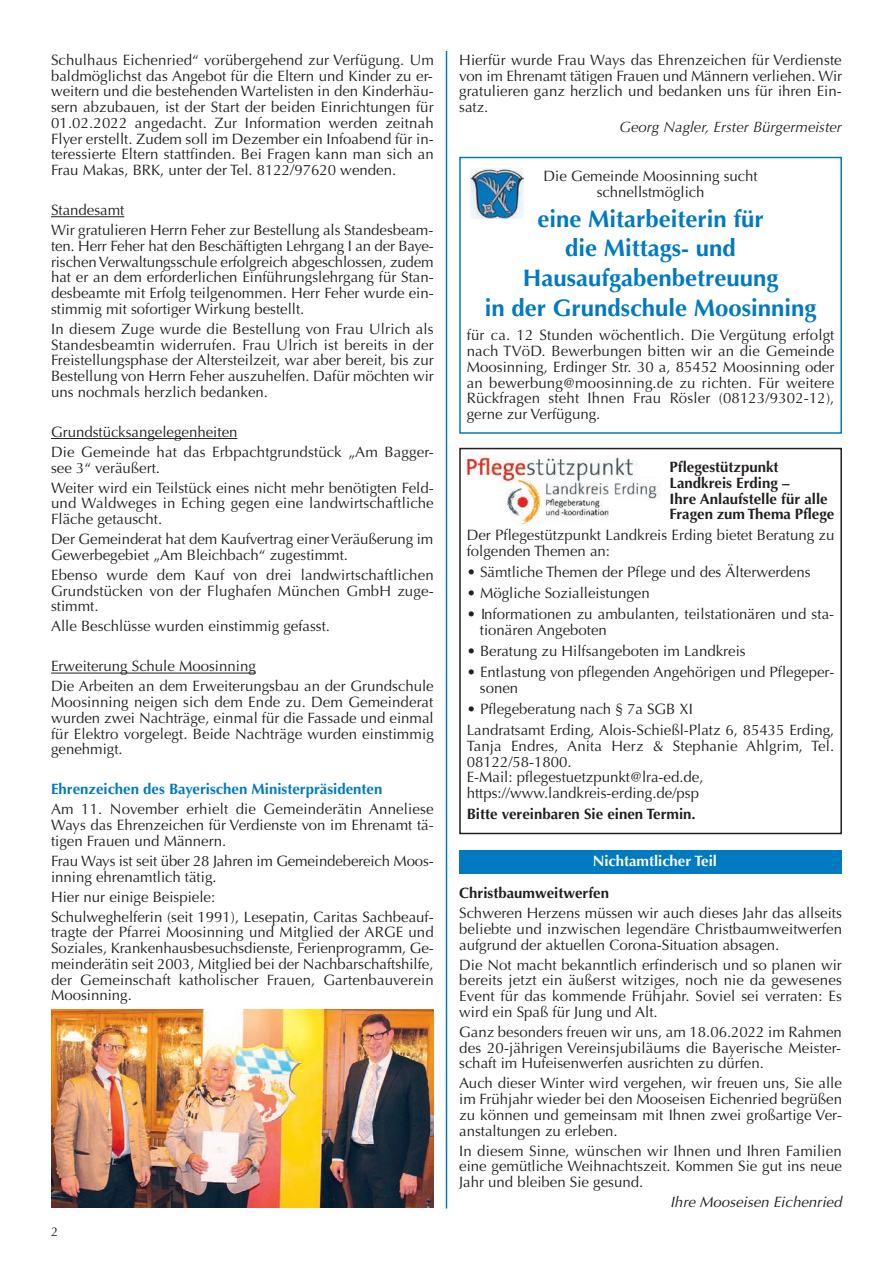
<style>
.page{position:relative;width:893px;height:1263px;background:#fff}
.page>*{position:absolute;margin:0;border:0;box-sizing:border-box;transform-origin:0 0}
.t1{font:700 24px/29.7px "Optima";color:#007ac0;text-align:center}
.t2{font:15px/15.8px "Optima";color:#231f20;text-align:justify}
.t3{font:700 15px/15.8px "Optima";color:#231f20}
.t4{font:700 15px "Optima";color:#007ac0}
.t5{font:italic 15px "Optima";color:#231f20}
.t6{font:italic 15px "Optima";color:#231f20}
.t7{font:700 15px "Optima";color:#fff}
.t8{font:12.75px "Optima";color:#231f20}
</style>
<div class="page">
<hr style="left:446px;top:51px;width:1px;height:1157px;background:#007ac0">
<hr style="left:51px;top:216px;width:73px;height:1px;background:#231f20">
<hr style="left:51px;top:438px;width:186px;height:1px;background:#231f20">
<hr style="left:51px;top:673px;width:205px;height:1px;background:#231f20">
<div style="left:459px;top:157px;width:383px;height:277px;border:2px solid #007ac0"></div>
<img style="left:470px;top:169px;width:53px;height:50px">
<img style="left:51px;top:1010px;width:383px;height:198px">
<div style="left:459px;top:850px;width:383px;height:23px;background:#007ac0"></div>
<div style="left:459px;top:448px;width:383px;height:386px;border:2px solid #231f20"></div>
<img style="left:466px;top:455px;width:195px;height:70px">
<p class="t2" style="left:51px;top:53px;width:384px">Schulhaus Eichenried“ vorübergehend zur Verfügung. Um baldmöglichst das Angebot für die Eltern und Kinder zu er&shy;weitern und die bestehenden Wartelisten in den Kinderhäu&shy;sern abzubauen, ist der Start der beiden Einrichtungen für 01.02.2022 angedacht. Zur Information werden zeitnah Flyer erstellt. Zudem soll im Dezember ein Infoabend für in&shy;teressierte Eltern stattfinden. Bei Fragen kann man sich an Frau Makas, BRK, unter der Tel. 8122/97620 wenden.</p>
<p class="t2" style="left:51px;top:201px;width:384px;line-height:20px">Standesamt<br>Wir gratulieren Herrn Feher zur Bestellung als Standesbeam-</p>
<p class="t2" style="left:51px;top:239px;width:384px">ten. Herr Feher hat den Beschäftigten Lehrgang I an der Baye&shy;rischen Verwaltungsschule erfolgreich abgeschlossen, zudem hat er an dem erforderlichen Einführungslehrgang für Stan&shy;desbeamte mit Erfolg teilgenommen. Herr Feher wurde ein&shy;stimmig mit sofortiger Wirkung bestellt.</p>
<p class="t2" style="left:51px;top:322px;width:384px">In diesem Zuge wurde die Bestellung von Frau Ulrich als Standesbeamtin widerrufen. Frau Ulrich ist bereits in der Freistellungsphase der Altersteilzeit, war aber bereit, bis zur Bestellung von Herrn Feher auszuhelfen. Dafür möchten wir uns nochmals herzlich bedanken.</p>
<p class="t2" style="left:51px;top:423px;width:384px;line-height:20px">Grundstücksangelegenheiten<br>Die Gemeinde hat das Erbpachtgrundstück „Am Bagger-</p>
<p class="t2" style="left:51px;top:459px;width:384px;line-height:20px">see 3“ veräußert.<br>Weiter wird ein Teilstück eines nicht mehr benötigten Feld-</p>
<p class="t2" style="left:51px;top:497px;width:384px">und Waldweges in Eching gegen eine landwirtschaftliche<br>Fläche getauscht.</p>
<p class="t2" style="left:51px;top:533px;width:384px">Der Gemeinderat hat dem Kaufvertrag einer Veräußerung im<br>Gewerbegebiet „Am Bleichbach“ zugestimmt.</p>
<p class="t2" style="left:51px;top:568px;width:384px">Ebenso wurde dem Kauf von drei landwirtschaftlichen Grundstücken von der Flughafen München GmbH zuge&shy;stimmt.</p>
<p class="t2" style="left:51px;top:620px;width:280px">Alle Beschlüsse wurden einstimmig gefasst.</p>
<p class="t2" style="left:51px;top:658px;width:384px;line-height:20.1px">Erweiterung Schule Moosinning<br>Die Arbeiten an dem Erweiterungsbau an der Grundschule</p>
<p class="t2" style="left:51px;top:696px;width:384px">Moosinning neigen sich dem Ende zu. Dem Gemeinderat wurden zwei Nachträge, einmal für die Fassade und einmal für Elektro vorgelegt. Beide Nachträge wurden einstimmig genehmigt.</p>
<p class="t4" style="left:51px;top:783px;width:333px">Ehrenzeichen des Bayerischen Ministerpräsidenten</p>
<p class="t2" style="left:51px;top:803px;width:384px">Am 11. November erhielt die Gemeinderätin Anneliese Ways das Ehrenzeichen für Verdienste von im Ehrenamt tä&shy;tigen Frauen und Männern.</p>
<p class="t2" style="left:51px;top:854px;width:384px">Frau Ways ist seit über 28 Jahren im Gemeindebereich Moos - inning ehrenamtlich tätig.</p>
<p class="t2" style="left:51px;top:888px;width:384px;line-height:20px">Hier nur einige Beispiele:<br>Schulweghelferin (seit 1991), Lesepatin, Caritas Sachbeauf-</p>
<p class="t2" style="left:51px;top:926px;width:384px">tragte der Pfarrei Moosinning und Mitglied der ARGE und Soziales, Krankenhausbesuchsdienste, Ferienprogramm, Ge&shy;meinderätin seit 2003, Mitglied bei der Nachbarschaftshilfe, der Gemeinschaft katholischer Frauen, Gartenbauverein Moosinning.</p>
<p class="t8" style="left:51px;top:1227px;width:9px">2</p>
<p class="t2" style="left:459px;top:53px;width:384px">Hierfür wurde Frau Ways das Ehrenzeichen für Verdienste von im Ehrenamt tätigen Frauen und Männern verliehen. Wir gratulieren ganz herzlich und bedanken uns für ihren Ein&shy;satz.</p>
<p class="t5" style="left:619px;top:121px;width:224px">Georg Nagler, Erster Bürgermeister</p>
<p class="t2" style="left:544px;top:170px;width:215px;text-align:center">Die Gemeinde Moosinning sucht schnellstmöglich</p>
<h1 class="t1" style="left:485px;top:206px;width:333px">eine Mitarbeiterin für<br>die Mittags- und<br>Hausaufgabenbetreuung<br>in der Grundschule Moosinning</h1>
<p class="t2" style="left:467px;top:329px;width:369px">für ca. 12 Stunden wöchentlich. Die Vergütung erfolgt nach TVöD. Bewerbungen bitten wir an die Gemeinde Moosinning, Erdinger Str. 30 a, 85452 Moosinning oder an bewerbung@moosinning.de zu richten. Für weitere Rückfragen steht Ihnen Frau Rösler (08123/9302-12), gerne zur Verfügung.</p>
<p class="t3" style="left:670px;top:461px;width:166px">Pflegestützpunkt<br>Landkreis Erding –<br>Ihre Anlaufstelle für alle<br>Fragen zum Thema Pflege</p>
<p class="t2" style="left:467px;top:529px;width:369px">Der Pflegestützpunkt Landkreis Erding bietet Beratung zu folgenden Themen an:</p>
<p class="t2" style="left:467px;top:566px;width:345px">• Sämtliche Themen der Pflege und des Älterwerdens</p>
<p class="t2" style="left:467px;top:587px;width:185px">• Mögliche Sozialleistungen</p>
<p class="t2" style="left:480px;top:608px;width:356px;text-indent:-13px">• Informationen zu ambulanten, teilstationären und sta&shy;tionären Angeboten</p>
<p class="t2" style="left:467px;top:645px;width:280px">• Beratung zu Hilfsangeboten im Landkreis</p>
<p class="t2" style="left:480px;top:666px;width:356px;text-indent:-13px">• Entlastung von pflegenden Angehörigen und Pflegeper&shy;sonen</p>
<p class="t2" style="left:467px;top:700px;width:369px;line-height:21px">• Pflegeberatung nach § 7a SGB XI<br>Landratsamt Erding, Alois-Schießl-Platz 6, 85435 Erding,</p>
<p class="t2" style="left:467px;top:739px;width:369px;text-align:left">Tanja Endres, Anita Herz &amp; Stephanie Ahlgrim, Tel.<br>08122/58-1800.<br>E-Mail: pflegestuetzpunkt@lra-ed.de, https://www.landkreis-erding.de/psp</p>
<p class="t3" style="left:467px;top:808px;width:230px">Bitte vereinbaren Sie einen Termin.</p>
<p class="t7" style="left:593px;top:855px;width:126px">Nichtamtlicher Teil</p>
<p class="t3" style="left:459px;top:887px;width:151px">Christbaumweitwerfen</p>
<p class="t2" style="left:459px;top:907px;width:384px">Schweren Herzens müssen wir auch dieses Jahr das allseits beliebte und inzwischen legendäre Christbaumweitwerfen aufgrund der aktuellen Corona-Situation absagen.</p>
<p class="t2" style="left:459px;top:958px;width:384px">Die Not macht bekanntlich erfinderisch und so planen wir bereits jetzt ein äußerst witziges, noch nie da gewesenes Event für das kommende Frühjahr. Soviel sei verraten: Es wird ein Spaß für Jung und Alt.</p>
<p class="t2" style="left:459px;top:1025px;width:384px">Ganz besonders freuen wir uns, am 18.06.2022 im Rahmen des 20-jährigen Vereinsjubiläums die Bayerische Meister&shy;schaft im Hufeisenwerfen ausrichten zu dürfen.</p>
<p class="t2" style="left:459px;top:1077px;width:384px">Auch dieser Winter wird vergehen, wir freuen uns, Sie alle im Frühjahr wieder bei den Mooseisen Eichenried begrüßen zu können und gemeinsam mit Ihnen zwei großartige Ver&shy;anstaltungen zu erleben.</p>
<p class="t2" style="left:459px;top:1144px;width:384px">In diesem Sinne, wünschen wir Ihnen und Ihren Familien eine gemütliche Weihnachtszeit. Kommen Sie gut ins neue Jahr und bleiben Sie gesund.</p>
<p class="t6" style="left:670px;top:1193px;width:177px">Ihre Mooseisen Eichenried</p>
</div>
